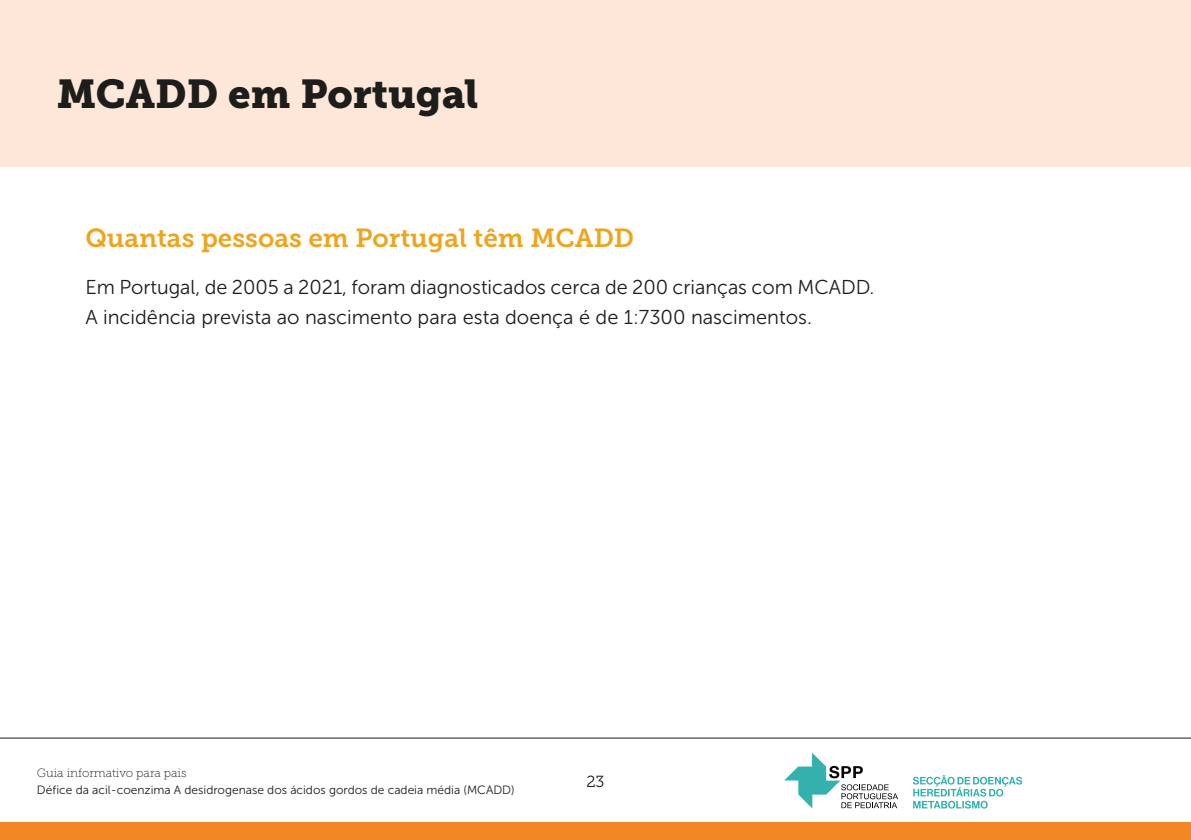
<style>
.page{position:relative;width:1191px;height:840px;background:#fff}
.page>*{position:absolute;margin:0;border:0;box-sizing:border-box;transform-origin:0 0}
.t1{font:40px "Museo Slab 900";color:#1d1d1b}
.t2{font:26px "Museo Slab 700";color:#eda520}
.t3{font:20px/30px "Museo Sans 300";color:#1d1d1b}
.t4{font:16px "Museo Slab 300";color:#1d1d1b}
.t5{font:12px "Museo Sans 300";color:#1d1d1b}
.t6{font:12px "Museo Slab 100";color:#1d1d1b}
</style>
<div class="page">
<div style="left:0;top:0;width:1191px;height:166px;background:#fde7d8"></div>
<div style="left:0;top:822px;width:1191px;height:17px;background:#f18624"></div>
<hr style="left:0;top:737px;width:1191px;height:1px;background:#1d1d1b">
<svg style="left:784px;top:753px;width:114px;height:55px"></svg>
<svg style="left:913px;top:775px;width:109px;height:33px"></svg>
<p class="t1" style="left:57px;top:70px;width:423px">MCADD em Portugal</p>
<p class="t2" style="left:85px;top:223px;width:550px">Quantas pessoas em Portugal têm MCADD</p>
<p class="t3" style="left:85px;top:272px;width:790px">Em Portugal, de 2005 a 2021, foram diagnosticados cerca de 200 crianças com MCADD.<br>A incidência prevista ao nascimento para esta doença é de 1:7300 nascimentos.</p>
<p class="t6" style="left:37px;top:765px;width:151px">Guia informativo para pais</p>
<p class="t5" style="left:37px;top:782px;width:479px">Défice da acil-coenzima A desidrogenase dos ácidos gordos de cadeia média (MCADD)</p>
<p class="t4" style="left:586px;top:772px;width:20px">23</p>
</div>
